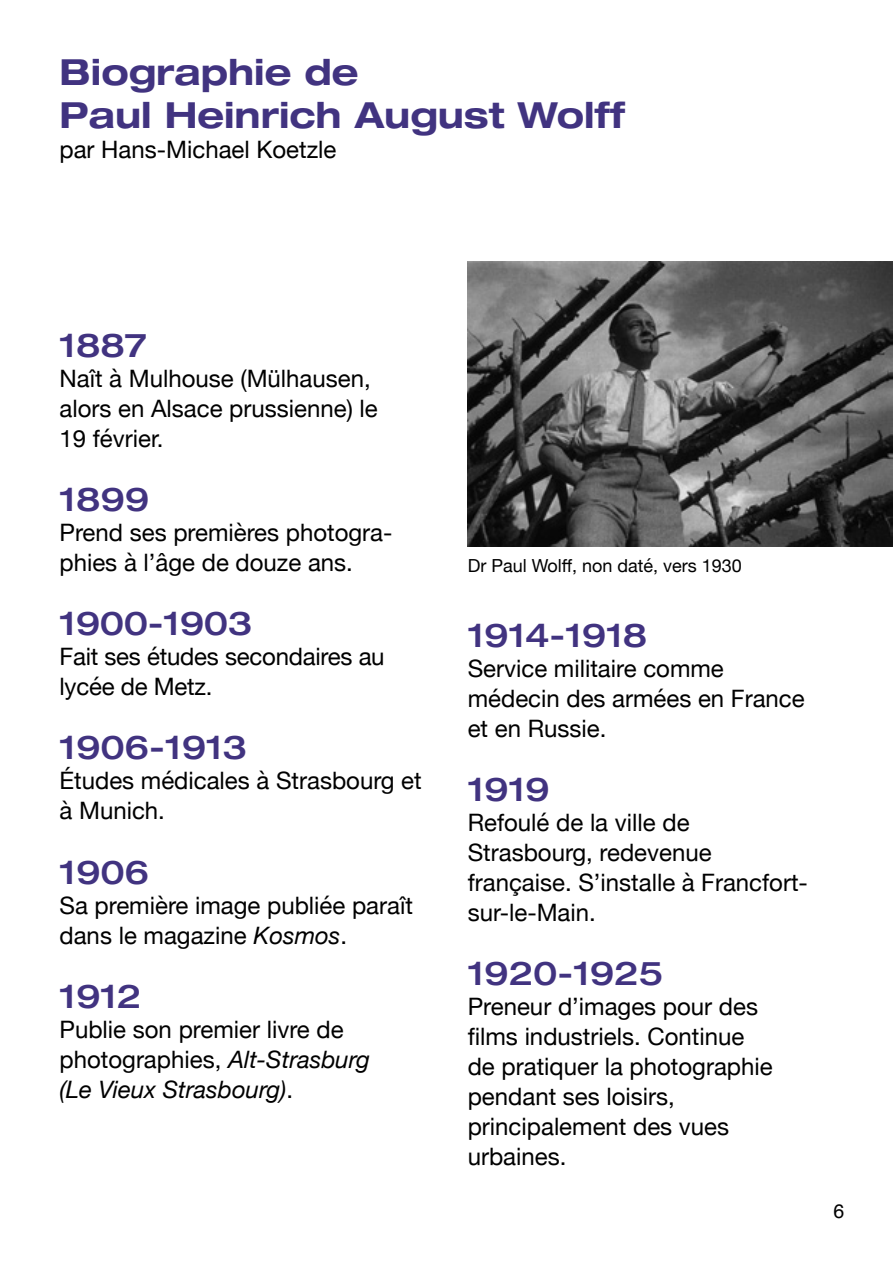
<style>
.page{position:relative;width:893px;height:1263px;background:#fff}
.page>*{position:absolute;margin:0;border:0;box-sizing:border-box;transform-origin:0 0}
.t1{font:700 expanded 36px/43.2px "Helvetica Neue LT Std";color:#413380}
.t2{font:500 expanded 33px "Helvetica Neue LT Std";color:#413380}
.t3{font:24px/30px "Helvetica Neue";color:#000}
.t4{font:19.5px "Helvetica";color:#000}
.t5{font:18px "Helvetica Neue";color:#000}
.s1{font-style:italic}
</style>
<div class="page">
<img style="left:468px;top:262px;width:425px;height:285px">
<h1 class="t1" style="left:60px;top:50px;width:567px">Biographie de<br>Paul Heinrich August Wolff</h1>
<p class="t3" style="left:60px;top:136px;width:278px">par Hans-Michael Koetzle</p>
<h2 class="t2" style="left:60px;top:325px;width:89px">1887</h2>
<p class="t3" style="left:60px;top:365px;width:320px">Naît à Mulhouse (Mülhausen, alors en Alsace prussienne) le<br>19 février.</p>
<h2 class="t2" style="left:60px;top:479px;width:91px">1899</h2>
<p class="t3" style="left:60px;top:519px;width:334px">Prend ses premières photogra&shy;phies à l’âge de douze ans.</p>
<h2 class="t2" style="left:60px;top:603px;width:194px">1900-1903</h2>
<p class="t3" style="left:60px;top:643px;width:327px">Fait ses études secondaires au lycée de Metz.</p>
<h2 class="t2" style="left:60px;top:727px;width:189px">1906-1913</h2>
<p class="t3" style="left:60px;top:767px;width:364px">Études médicales à Strasbourg et à Munich.</p>
<h2 class="t2" style="left:60px;top:851px;width:91px">1906</h2>
<p class="t3" style="left:60px;top:891px;width:355px">Sa première image publiée paraît dans le magazine <span class="s1">Kosmos</span>.</p>
<h2 class="t2" style="left:60px;top:975px;width:83px">1912</h2>
<p class="t3" style="left:60px;top:1015px;width:312px">Publie son premier livre de photographies, <span class="s1">Alt-Strasburg (Le Vieux Strasbourg)</span>.</p>
<p class="t5" style="left:468px;top:553px;width:276px">Dr Paul Wolff, non daté, vers 1930</p>
<h2 class="t2" style="left:468px;top:614px;width:181px">1914-1918</h2>
<p class="t3" style="left:468px;top:654px;width:338px">Service militaire comme médecin des armées en France et en Russie.</p>
<h2 class="t2" style="left:468px;top:768px;width:83px">1919</h2>
<p class="t3" style="left:468px;top:808px;width:342px">Refoulé de la ville de<br>Strasbourg, redevenue française. S’installe à Francfort&shy;sur-le-Main.</p>
<h2 class="t2" style="left:468px;top:952px;width:197px">1920-1925</h2>
<p class="t3" style="left:468px;top:992px;width:306px">Preneur d’images pour des films industriels. Continue de pratiquer la photographie pendant ses loisirs, principalement des vues urbaines.</p>
<p class="t4" style="left:833px;top:1196px;width:12px">6</p>
</div>
